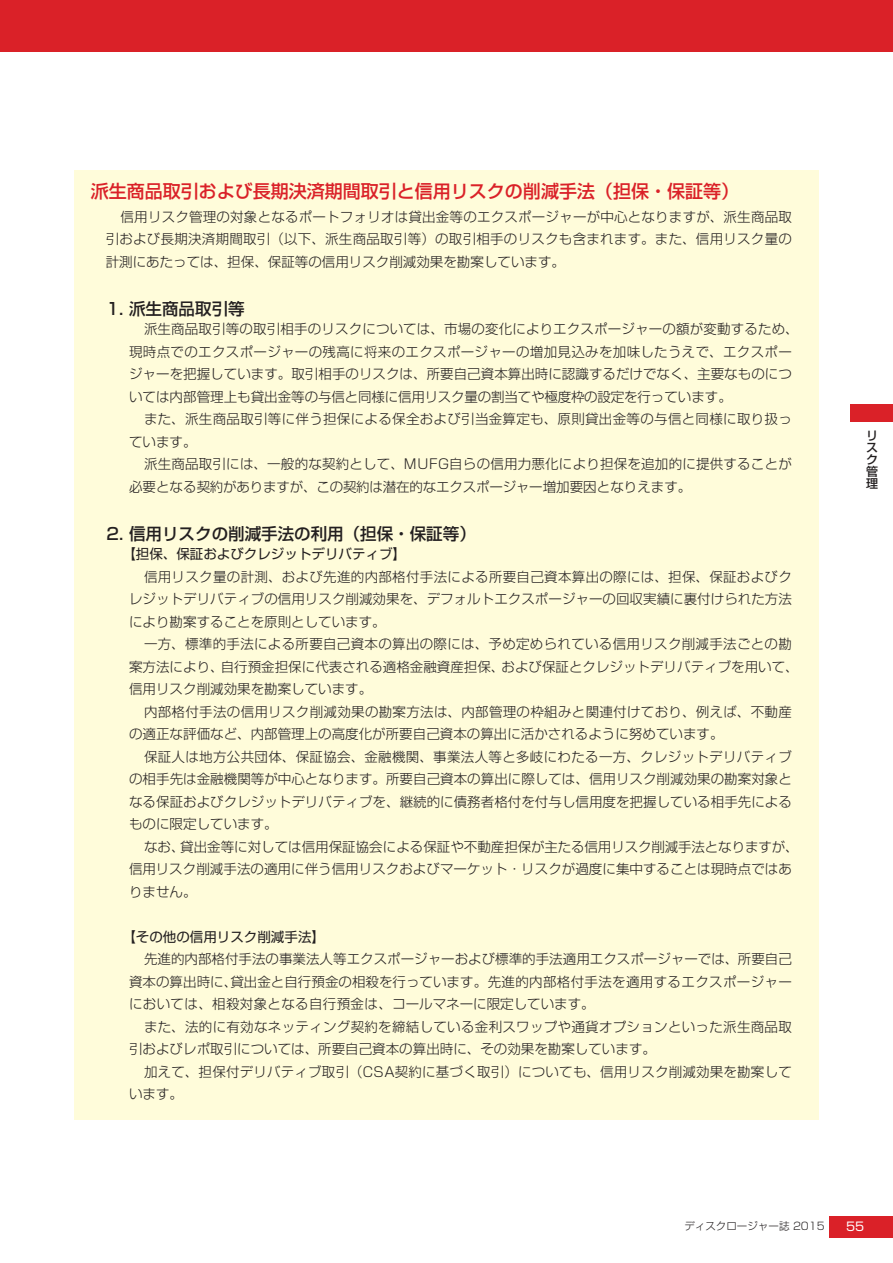
<style>
.page{position:relative;width:893px;height:1263px;background:#fff}
.page>*{position:absolute;margin:0;border:0;box-sizing:border-box;transform-origin:0 0}
.t1{font:18px "Shin Go Pro Medium 90 pv RKSJ V";color:#da2128}
.t2{font:16.5px "Shin Go Pro Medium 90 pv RKSJ V";color:#231f20}
.t3{font:13.5px/22.5px "Shin Go Pro Light 90 pv RKSJ H";color:#231f20}
.t4{font:13.5px/22.5px "Shin Go Pro Light 90 pv RKSJ H";letter-spacing:.02em;color:#231f20}
.t5{font:13.5px "Shin Go Pro Regular 90 pv RKSJ H";color:#231f20}
.t6{font:12px/12px "Shin Go Pro Medium 90 pv RKSJ V";color:#231f20}
.t7{font:12px "Shin Go Pro Regular 90 pv RKSJ H";color:#fff}
.t8{font:10.5px "Shin Go Pro Light 90 pv RKSJ H";color:#231f20}
</style>
<div class="page">
<div style="left:829px;top:1216px;width:63px;height:21px;background:#da2128"></div>
<div style="left:850px;top:404px;width:42px;height:17px;background:#da2128"></div>
<div style="left:0;top:0;width:892px;height:51px;background:#da2128"></div>
<div style="left:74px;top:170px;width:744px;height:949px;background:#fffcda"></div>
<h1 class="t1" style="left:91px;top:185px;width:650px">派生商品取引および長期決済期間取引と信用リスクの削減手法（担保・保証等）</h1>
<p class="t3" style="left:106px;top:207px;width:687px;text-align:justify;text-indent:15px">信用リスク管理の対象となるポートフォリオは貸出金等のエクスポージャーが中心となりますが、派生商品取引および長期決済期間取引（以下、派生商品取引等）の取引相手のリスクも含まれます。また、信用リスク量の計測にあたっては、担保、保証等の信用リスク削減効果を勘案しています。</p>
<p class="t2" style="left:106px;top:302px;width:140px">1. 派生商品取引等</p>
<p class="t3" style="left:129px;top:320px;width:671px;text-indent:15px">派生商品取引等の取引相手のリスクについては、市場の変化によりエクスポージャーの額が変動するため、現時点でのエクスポージャーの残高に将来のエクスポージャーの増加見込みを加味したうえで、エクスポージャーを把握しています。取引相手のリスクは、所要自己資本算出時に認識するだけでなく、主要なものについては内部管理上も貸出金等の与信と同様に信用リスク量の割当てや極度枠の設定を行っています。</p>
<p class="t4" style="left:129px;top:410px;width:664px;text-indent:15px">また、派生商品取引等に伴う担保による保全および引当金算定も、原則貸出金等の与信と同様に取り扱っています。</p>
<p class="t3" style="left:129px;top:455px;width:664px;text-indent:15px">派生商品取引には、一般的な契約として、MUFG自らの信用力悪化により担保を追加的に提供することが必要となる契約がありますが、この契約は潜在的なエクスポージャー増加要因となりえます。</p>
<p class="t2" style="left:106px;top:527px;width:371px">2. 信用リスクの削減手法の利用（担保・保証等）</p>
<p class="t5" style="left:122px;top:549px;width:285px">【担保、保証およびクレジットデリバティブ】</p>
<p class="t3" style="left:129px;top:567px;width:664px;text-align:justify;text-indent:15px">信用リスク量の計測、および先進的内部格付手法による所要自己資本算出の際には、担保、保証およびクレジットデリバティブの信用リスク削減効果を、デフォルトエクスポージャーの回収実績に裏付けられた方法により勘案することを原則としています。</p>
<p class="t3" style="left:129px;top:635px;width:671px;text-indent:15px">一方、標準的手法による所要自己資本の算出の際には、予め定められている信用リスク削減手法ごとの勘案方法により、自行預金担保に代表される適格金融資産担保、および保証とクレジットデリバティブを用いて、信用リスク削減効果を勘案しています。</p>
<p class="t3" style="left:129px;top:702px;width:664px;text-indent:15px">内部格付手法の信用リスク削減効果の勘案方法は、内部管理の枠組みと関連付けており、例えば、不動産の適正な評価など、内部管理上の高度化が所要自己資本の算出に活かされるように努めています。</p>
<p class="t3" style="left:129px;top:747px;width:664px;text-align:justify;text-indent:15px">保証人は地方公共団体、保証協会、金融機関、事業法人等と多岐にわたる一方、クレジットデリバティブの相手先は金融機関等が中心となります。所要自己資本の算出に際しては、信用リスク削減効果の勘案対象となる保証およびクレジットデリバティブを、継続的に債務者格付を付与し信用度を把握している相手先によるものに限定しています。</p>
<p class="t3" style="left:129px;top:837px;width:671px;text-indent:15px">なお、貸出金等に対しては信用保証協会による保証や不動産担保が主たる信用リスク削減手法となりますが、信用リスク削減手法の適用に伴う信用リスクおよびマーケット・リスクが過度に集中することは現時点ではありません。</p>
<p class="t5" style="left:122px;top:932px;width:204px">【その他の信用リスク削減手法】</p>
<p class="t3" style="left:129px;top:950px;width:664px;text-align:justify;text-indent:15px">先進的内部格付手法の事業法人等エクスポージャーおよび標準的手法適用エクスポージャーでは、所要自己資本の算出時に、貸出金と自行預金の相殺を行っています。先進的内部格付手法を適用するエクスポージャーにおいては、相殺対象となる自行預金は、コールマネーに限定しています。</p>
<p class="t4" style="left:129px;top:1017px;width:664px;text-indent:15px">また、法的に有効なネッティング契約を締結している金利スワップや通貨オプションといった派生商品取引およびレポ取引については、所要自己資本の算出時に、その効果を勘案しています。</p>
<p class="t3" style="left:129px;top:1062px;width:664px;text-indent:15px">加えて、担保付デリバティブ取引（CSA契約に基づく取引）についても、信用リスク削減効果を勘案しています。</p>
<p class="t6" style="left:866px;top:431px;width:13px">リスク管理</p>
<p class="t8" style="left:684px;top:1222px;width:142px">ディスクロージャー誌 2015</p>
<p class="t7" style="left:846px;top:1222px;width:20px">55</p>
</div>
